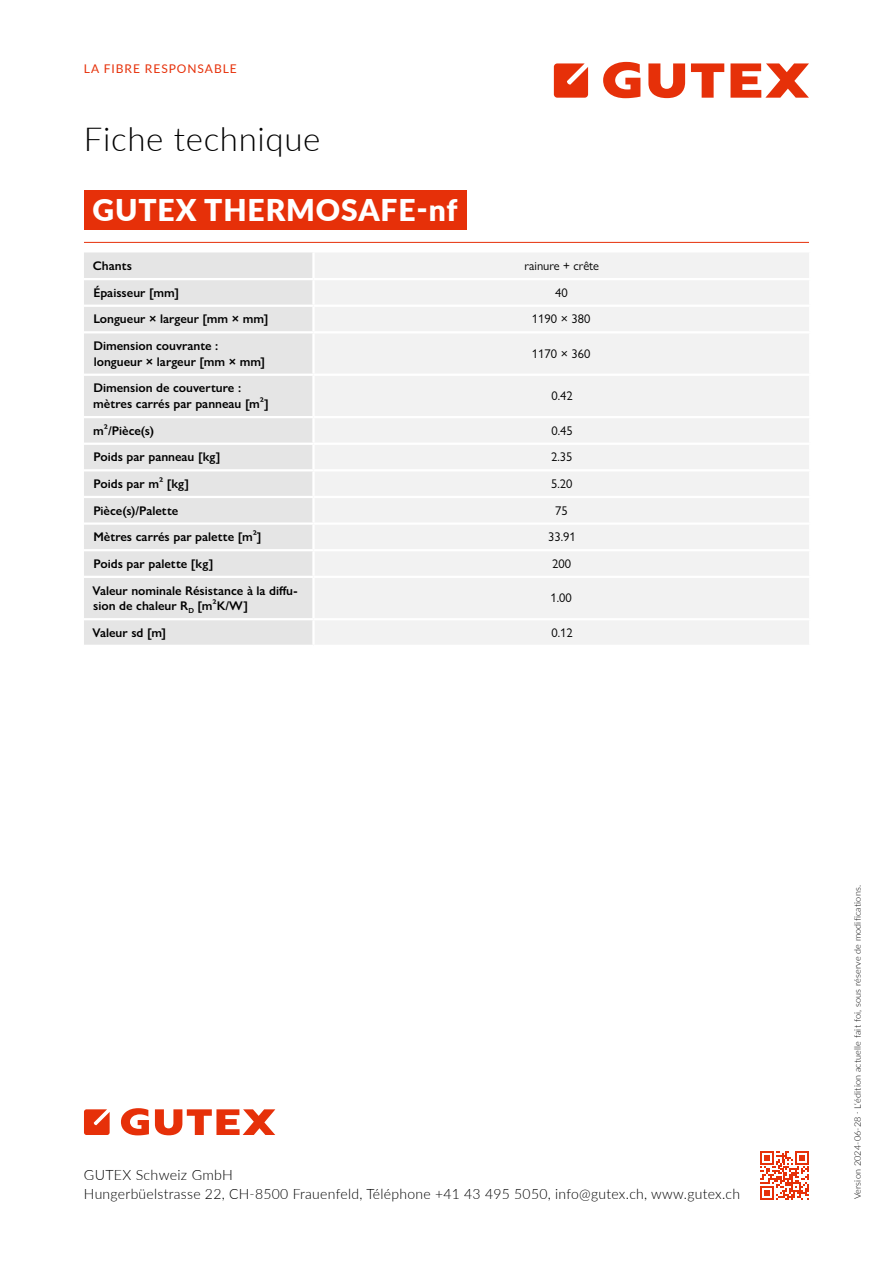
<style>
.page{position:relative;width:893px;height:1263px;background:#fff}
.page>*{position:absolute;margin:0;border:0;box-sizing:border-box;transform-origin:0 0}
.t1{font:300 33px "Lato";letter-spacing:.02em;color:#000}
.t2{font:900 30px "Lato";letter-spacing:.03em;color:#fff}
.t3{font:300 14.25px/19.5px "Lato";letter-spacing:.02em;color:#000}
.t4{font:600 12.6px/15.8px "Gill Sans Nova";color:#000}
.t5{font:12.6px "Gill Sans Nova";color:#000}
.t6{font:12px "Lato";letter-spacing:.08em;color:#e63009}
.t7{font:300 9px "Lato";letter-spacing:.02em;color:#000}
</style>
<div class="page">
<div style="left:84px;top:191px;width:383px;height:39px;background:#e63009"></div>
<svg style="left:554px;top:63px;width:34px;height:35px"></svg>
<svg style="left:730px;top:63px;width:79px;height:35px"></svg>
<svg style="left:691px;top:63px;width:33px;height:35px"></svg>
<svg style="left:648px;top:63px;width:37px;height:35px"></svg>
<svg style="left:603px;top:62px;width:37px;height:36px"></svg>
<hr style="left:84px;top:242px;width:725px;height:1px;background:#e63009">
<svg style="left:760px;top:1151px;width:49px;height:49px"></svg>
<svg style="left:84px;top:1109px;width:26px;height:26px"></svg>
<svg style="left:155px;top:1109px;width:120px;height:26px"></svg>
<svg style="left:121px;top:1108px;width:28px;height:27px"></svg>
<div style="left:84px;top:252px;width:228px;height:393px;background:#e5e5e5"></div>
<div style="left:315px;top:253px;width:494px;height:391px;background:#f2f2f2"></div>
<hr style="left:84px;top:278px;width:229px;height:2px;background:#fff">
<hr style="left:313px;top:278px;width:498px;height:2px;background:#fff">
<hr style="left:84px;top:305px;width:229px;height:2px;background:#fff">
<hr style="left:313px;top:305px;width:498px;height:2px;background:#fff">
<hr style="left:84px;top:331px;width:229px;height:2px;background:#fff">
<hr style="left:313px;top:331px;width:498px;height:2px;background:#fff">
<hr style="left:84px;top:374px;width:229px;height:2px;background:#fff">
<hr style="left:313px;top:374px;width:498px;height:2px;background:#fff">
<hr style="left:84px;top:416px;width:229px;height:2px;background:#fff">
<hr style="left:313px;top:416px;width:498px;height:2px;background:#fff">
<hr style="left:84px;top:443px;width:229px;height:2px;background:#fff">
<hr style="left:313px;top:443px;width:498px;height:2px;background:#fff">
<hr style="left:84px;top:469px;width:229px;height:2px;background:#fff">
<hr style="left:313px;top:469px;width:498px;height:2px;background:#fff">
<hr style="left:84px;top:496px;width:229px;height:2px;background:#fff">
<hr style="left:313px;top:496px;width:498px;height:2px;background:#fff">
<hr style="left:84px;top:522px;width:229px;height:3px;background:#fff">
<hr style="left:313px;top:522px;width:498px;height:3px;background:#fff">
<hr style="left:84px;top:549px;width:229px;height:2px;background:#fff">
<hr style="left:313px;top:549px;width:498px;height:2px;background:#fff">
<hr style="left:84px;top:576px;width:229px;height:2px;background:#fff">
<hr style="left:313px;top:576px;width:498px;height:2px;background:#fff">
<hr style="left:84px;top:618px;width:229px;height:2px;background:#fff">
<hr style="left:313px;top:618px;width:498px;height:2px;background:#fff">
<p class="t6" style="left:84px;top:60px;width:154px">LA FIBRE RESPONSABLE</p>
<h1 class="t1" style="left:84px;top:116px;width:238px">Fiche technique</h1>
<h2 class="t2" style="left:92px;top:188px;width:367px">GUTEX THERMOSAFE-nf</h2>
<p class="t4" style="left:93px;top:258px;width:41px">Chants</p>
<p class="t5" style="left:524px;top:258px;width:76px">rainure + crête</p>
<p class="t4" style="left:93px;top:285px;width:87px">Épaisseur [mm]</p>
<p class="t5" style="left:555px;top:285px;width:14px">40</p>
<p class="t4" style="left:93px;top:311px;width:177px">Longueur × largeur [mm × mm]</p>
<p class="t5" style="left:532px;top:311px;width:60px">1190 × 380</p>
<p class="t4" style="left:93px;top:338px;width:173px">Dimension couvrante : longueur × largeur [mm × mm]</p>
<p class="t5" style="left:532px;top:346px;width:60px">1170 × 360</p>
<p class="t4" style="left:93px;top:380px;width:177px">Dimension de couverture : mètres carrés par panneau [m²]</p>
<p class="t5" style="left:551px;top:388px;width:23px">0.42</p>
<p class="t4" style="left:93px;top:423px;width:62px">m²/Pièce(s)</p>
<p class="t5" style="left:551px;top:423px;width:23px">0.45</p>
<p class="t4" style="left:93px;top:449px;width:129px">Poids par panneau [kg]</p>
<p class="t5" style="left:551px;top:449px;width:23px">2.35</p>
<p class="t4" style="left:93px;top:476px;width:97px">Poids par m² [kg]</p>
<p class="t5" style="left:551px;top:476px;width:23px">5.20</p>
<p class="t4" style="left:93px;top:502px;width:87px">Pièce(s)/Palette</p>
<p class="t5" style="left:555px;top:503px;width:14px">75</p>
<p class="t4" style="left:93px;top:529px;width:170px">Mètres carrés par palette [m²]</p>
<p class="t5" style="left:548px;top:529px;width:29px">33.91</p>
<p class="t4" style="left:93px;top:556px;width:122px">Poids par palette [kg]</p>
<p class="t5" style="left:552px;top:556px;width:20px">200</p>
<p class="t4" style="left:93px;top:582px;width:207px">Valeur nominale Résistance à la diffu&shy;sion de chaleur R<sub>D</sub> [m²K/W]</p>
<p class="t5" style="left:550px;top:590px;width:23px">1.00</p>
<p class="t4" style="left:93px;top:625px;width:75px">Valeur sd [m]</p>
<p class="t5" style="left:551px;top:625px;width:23px">0.12</p>
<p class="t3" style="left:84px;top:1164px;width:658px">GUTEX Schweiz GmbH<br>Hungerbüelstrasse 22, CH-8500 Frauenfeld, Téléphone +41 43 495 5050, info@gutex.ch, www.gutex.ch</p>
<p class="t7" style="left:851px;top:1199px;width:315px;rotate:-90deg">Version 2024-06-28 · L‘édition actuelle fait foi, sous réserve de modifications.</p>
</div>
